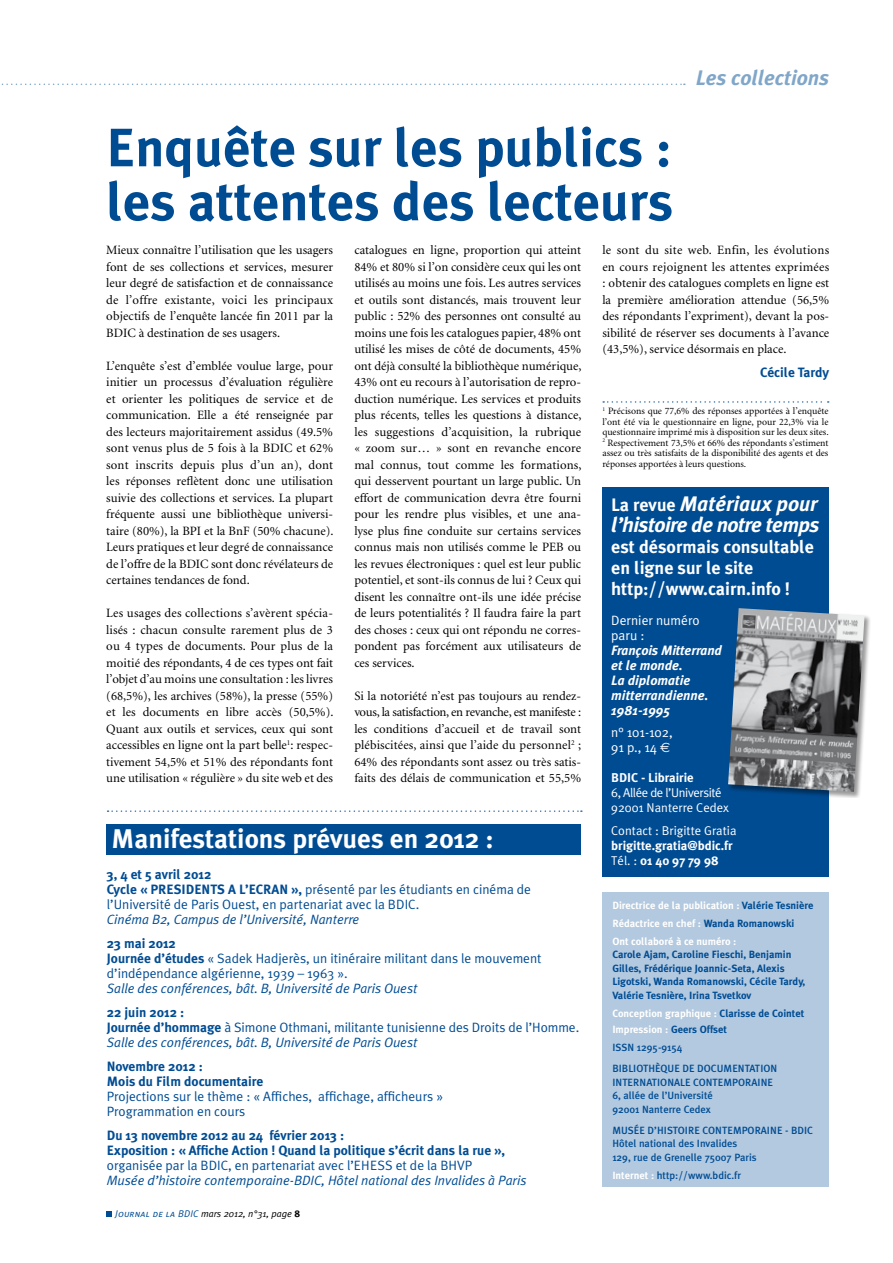
<style>
.page{position:relative;width:893px;height:1263px;background:#fff}
.page>*{position:absolute;margin:0;border:0;box-sizing:border-box;transform-origin:0 0}
.t1{font:700 54px/54px "Meta Plus";color:#004c93}
.t2{font:700 27px "Meta Plus";color:#fff}
.t3{font:italic 700 21px/21px "Meta Plus";letter-spacing:-.025em;color:#fff}
.t4{font:italic 700 21px "Meta Plus";color:#80a6c9}
.t5{font:700 18px/21px "Meta Plus";color:#fff}
.t6{font:13.5px/15px "Meta Plus Normal";color:#004c93}
.t7{font:700 13.5px/15px "Meta Plus";color:#004c93}
.t8{font:italic 13.5px "Meta Plus Normal";color:#004c93}
.t9{font:italic 700 13.5px/15px "Meta Plus";color:#fff}
.t10{font:13.5px/15px "Meta Plus Normal";color:#fff}
.t11{font:12.75px/16.5px "Minion";color:#000;text-align:justify}
.t12{font:12.75px/15px "Meta Plus Normal";color:#fff}
.t13{font:700 12.75px/15px "Meta Plus";color:#fff}
.t14{font:500 10.5px/13.5px "Meta Plus";color:#004c93}
.t15{font:700 10.5px/18px "Meta Plus";color:#fff}
.t16{font:700 10.5px/13.5px "Meta Plus";color:#004c93}
.t17{font:9.75px/10.5px "Minion";color:#000;text-align:justify}
.t18{font:italic 9.75px "Meta Plus Normal";color:#000}
.s1{font-style:normal;font-size:18px}
.s2{font-family:"Euro Sans"}
.s3{font-family:"Meta Plus Normal";font-weight:400}
.s4{font-family:"Meta Plus";font-weight:700}
.s5{font-style:italic}
.s6{color:#004c93}
.s7{font-weight:700;color:#fff}
.s8{font-family:"Meta Plus Normal Caps";color:#004c93}
.s9{font-family:"Meta Plus";font-weight:700;font-style:normal}
</style>
<div class="page">
<div style="left:602px;top:891px;width:227px;height:295px;background:#b3c9df"></div>
<svg style="left:1px;top:84px;width:684px;height:1px"></svg>
<svg style="left:603px;top:401px;width:226px;height:2px"></svg>
<svg style="left:108px;top:810px;width:474px;height:2px"></svg>
<div style="left:106px;top:824px;width:475px;height:31px;background:#004c93"></div>
<svg style="left:106px;top:1212px;width:5px;height:5px"></svg>
<div style="left:602px;top:488px;width:227px;height:389px;background:#004c93"></div>
<div style="left:725px;top:605px;width:145px;height:193px;background:#000;opacity:.4"></div>
<img style="left:728px;top:608px;width:136px;height:184px">
<h3 class="t4" style="left:696px;top:65px;width:135px">Les collections</h3>
<h1 class="t1" style="left:106px;top:120px;width:568px">Enquête sur les publics : les attentes des lecteurs</h1>
<p class="t11" style="left:106px;top:242px;width:228px">Mieux connaître l’utilisation que les usagers font de ses collections et services, mesurer leur degré de satisfaction et de connaissance de l’offre existante, voici les principaux objectifs de l’enquête lancée fin 2011 par la BDIC à destination de ses usagers.</p>
<p class="t11" style="left:106px;top:358px;width:229px">L’enquête s’est d’emblée voulue large, pour initier un processus d’évaluation régulière et orienter les politiques de service et de communication. Elle a été renseignée par des lecteurs majoritairement assidus (49.5% sont venus plus de 5 fois à la BDIC et 62% sont inscrits depuis plus d’un an), dont les réponses reflètent donc une utilisation suivie des collections et services. La plupart fréquente aussi une bibliothèque universi&shy;taire (80%), la BPI et la BnF (50% chacune).<br>Leurs pratiques et leur degré de connaissance de l’offre de la BDIC sont donc révélateurs de certaines tendances de fond.</p>
<p class="t11" style="left:106px;top:605px;width:229px">Les usages des collections s’avèrent spécia&shy;lisés : chacun consulte rarement plus de 3 ou 4 types de documents. Pour plus de la moitié des répondants, 4 de ces types ont fait l’objet d’au moins une consultation : les livres (68,5%), les archives (58%), la presse (55%) et les documents en libre accès (50,5%).<br>Quant aux outils et services, ceux qui sont accessibles en ligne ont la part belle<sup>1</sup>: respec&shy;tivement 54,5% et 51% des répondants font une utilisation « régulière » du site web et des</p>
<p class="t11" style="left:354px;top:242px;width:229px">catalogues en ligne, proportion qui atteint 84% et 80% si l’on considère ceux qui les ont utilisés au moins une fois. Les autres services et outils sont distancés, mais trouvent leur public : 52% des personnes ont consulté au moins une fois les catalogues papier, 48% ont utilisé les mises de côté de documents, 45% ont déjà consulté la bibliothèque numérique, 43% ont eu recours à l’autorisation de repro&shy;duction numérique. Les services et produits plus récents, telles les questions à distance, les suggestions d’acquisition, la rubrique « zoom sur… » sont en revanche encore mal connus, tout comme les formations, qui desservent pourtant un large public. Un effort de communication devra être fourni pour les rendre plus visibles, et une ana&shy;lyse plus fine conduite sur certains services connus mais non utilisés comme le PEB ou les revues électroniques : quel est leur public potentiel, et sont-ils connus de lui ? Ceux qui disent les connaître ont-ils une idée précise de leurs potentialités ? Il faudra faire la part des choses : ceux qui ont répondu ne corres&shy;pondent pas forcément aux utilisateurs de ces services.</p>
<p class="t11" style="left:354px;top:688px;width:228px">Si la notoriété n’est pas toujours au rendez&shy;vous, la satisfaction, en revanche, est manifeste : les conditions d’accueil et de travail sont plébiscitées, ainsi que l’aide du personnel<sup>2</sup> ; 64% des répondants sont assez ou très satis&shy;faits des délais de communication et 55,5%</p>
<p class="t11" style="left:602px;top:242px;width:228px">le sont du site web. Enfin, les évolutions en cours rejoignent les attentes exprimées : obtenir des catalogues complets en ligne est la première amélioration attendue (56,5% des répondants l’expriment), devant la pos&shy;sibilité de réserver ses documents à l’avance (43,5%), service désormais en place.</p>
<p class="t7" style="left:760px;top:365px;width:71px">Cécile Tardy</p>
<p class="t17" style="left:602px;top:406px;width:228px"><sup>1</sup> Précisons que 77,6% des réponses apportées à l’enquête l’ont été via le questionnaire en ligne, pour 22,3% via le questionnaire imprimé mis à disposition sur les deux sites.<br><sup>2</sup> Respectivement 73,5% et 66% des répondants s’estiment assez ou très satisfaits de la disponibilité des agents et des réponses apportées à leurs questions.</p>
<h3 class="t3" style="left:611px;top:493px;width:210px"><span class="s1">La revue</span> Matériaux pour l’histoire de notre temps</h3>
<h3 class="t5" style="left:611px;top:536px;width:204px">est désormais consultable en ligne sur le site http://www.cairn.info !</h3>
<p class="t10" style="left:611px;top:612px;width:90px">Dernier numéro paru :</p>
<p class="t9" style="left:611px;top:643px;width:112px">François Mitterrand et le monde.<br>La diplomatie mitterrandienne.<br>1981-1995</p>
<p class="t10" style="left:611px;top:725px;width:63px">n° 101-102,<br>91 p., 14 <span class="s2">€</span></p>
<p class="t13" style="left:611px;top:770px;width:84px">BDIC - Librairie</p>
<p class="t12" style="left:611px;top:785px;width:119px">6, Allée de l’Université<br>92001 Nanterre Cedex</p>
<p class="t12" style="left:611px;top:823px;width:127px">Contact : Brigitte Gratia</p>
<p class="t13" style="left:611px;top:838px;width:123px">brigitte.gratia@bdic.fr<br><span class="s3">Tél. :</span> 01 40 97 79 98</p>
<h2 class="t2" style="left:112px;top:823px;width:384px">Manifestations prévues en 2012 :</h2>
<p class="t7" style="left:107px;top:867px;width:106px">3, 4 et 5 avril 2012</p>
<p class="t6" style="left:107px;top:882px;width:426px"><span class="s4">Cycle « PRESIDENTS A L’ECRAN »,</span> présenté par les étudiants en cinéma de l’Université de Paris Ouest, en partenariat avec la BDIC.</p>
<p class="t8" style="left:107px;top:912px;width:254px">Cinéma B2, Campus de l’Université, Nanterre</p>
<p class="t7" style="left:107px;top:936px;width:71px">23 mai 2012</p>
<p class="t6" style="left:107px;top:951px;width:436px"><span class="s4">Journée d’études</span> « Sadek Hadjerès, un itinéraire militant dans le mouvement d’indépendance algérienne, 1939 – 1963 ».</p>
<p class="t8" style="left:107px;top:981px;width:312px">Salle des conférences, bât. B, Université de Paris Ouest</p>
<p class="t7" style="left:107px;top:1005px;width:79px">22 juin 2012 :</p>
<p class="t6" style="left:107px;top:1020px;width:474px"><span class="s4">Journée d’hommage</span> à Simone Othmani, militante tunisienne des Droits de l’Homme.<br><span class="s5">Salle des conférences, bât. B, Université de Paris Ouest</span></p>
<p class="t7" style="left:107px;top:1059px;width:158px">Novembre 2012 :<br>Mois du Film documentaire</p>
<p class="t6" style="left:107px;top:1089px;width:338px">Projections sur le thème : « Affiches, affichage, afficheurs »<br>Programmation en cours</p>
<p class="t7" style="left:107px;top:1128px;width:400px">Du 13 novembre 2012 au 24 février 2013 :<br>Exposition : « Affiche Action ! Quand la politique s’écrit dans la rue »,</p>
<p class="t6" style="left:107px;top:1158px;width:367px">organisée par la BDIC, en partenariat avec l’EHESS et de la BHVP</p>
<p class="t8" style="left:107px;top:1173px;width:421px">Musée d’histoire contemporaine-BDIC, Hôtel national des Invalides à Paris</p>
<p class="t15" style="left:612px;top:896px;width:203px">Directrice de la publication : <span class="s6">Valérie Tesnière<br></span>Rédactrice en chef : <span class="s6">Wanda Romanowski<br></span>Ont collaboré à ce numéro :</p>
<p class="t16" style="left:612px;top:948px;width:195px">Carole Ajam, Caroline Fieschi, Benjamin Gilles, Frédérique Joannic-Seta, Alexis Ligotski, Wanda Romanowski, Cécile Tardy, Valérie Tesnière, Irina Tsvetkov</p>
<p class="t15" style="left:612px;top:1005px;width:193px;line-height:16.5px">Conception graphique : <span class="s6">Clarisse de Cointet<br></span>Impression : <span class="s6">Geers Offset</span></p>
<p class="t14" style="left:612px;top:1037px;width:166px;line-height:21px">ISSN 1295-9154<br>BIBLIOTHÈQUE DE DOCUMENTATION</p>
<p class="t14" style="left:612px;top:1075px;width:162px">INTERNATIONALE CONTEMPORAINE<br>6, allée de l’Université<br>92001 Nanterre Cedex</p>
<p class="t14" style="left:612px;top:1123px;width:202px">MUSÉE D’HISTOIRE CONTEMPORAINE - BDIC<br>Hôtel national des Invalides<br>129, rue de Grenelle 75007 Paris</p>
<p class="t14" style="left:612px;top:1168px;width:130px"><span class="s7">Internet :</span> http://www.bdic.fr</p>
<p class="t18" style="left:115px;top:1208px;width:187px"><span class="s8">Journal de la BDIC</span> mars 2012, n°31, page <span class="s9">8</span></p>
</div>
